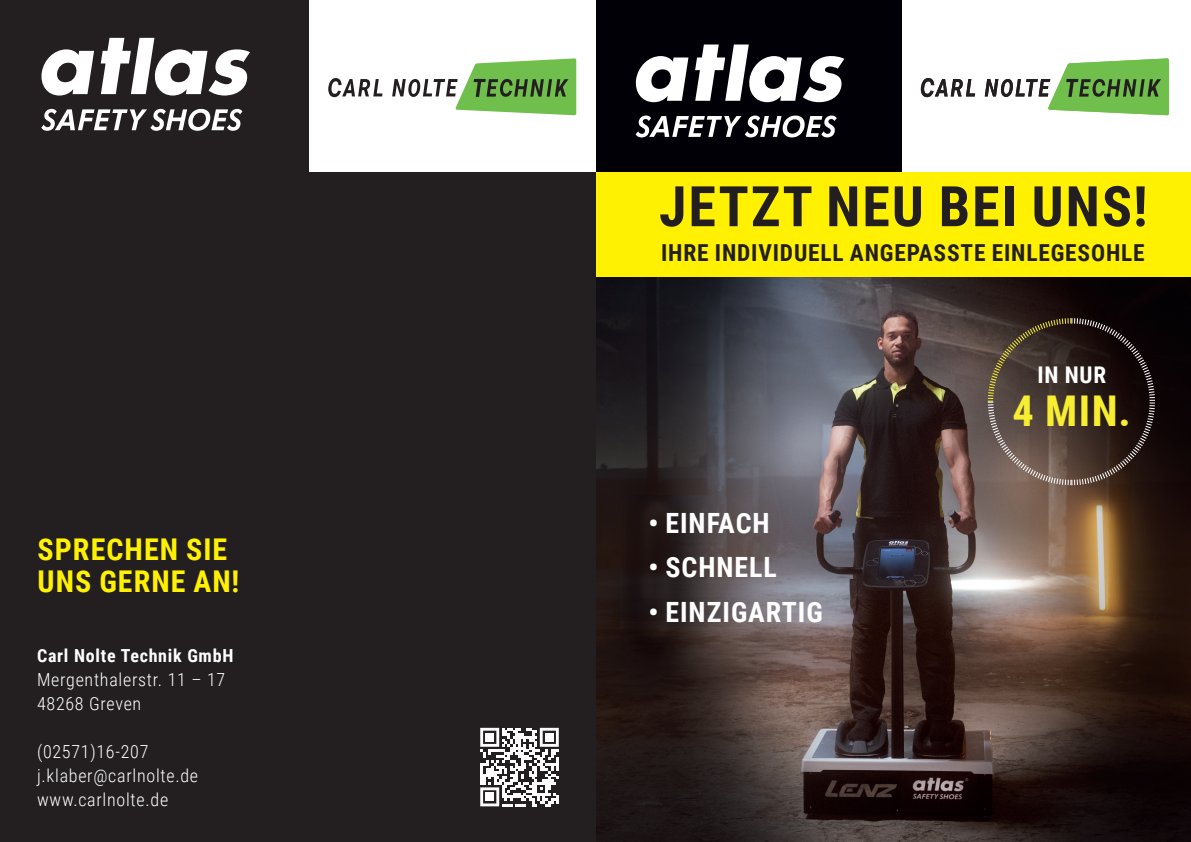
<style>
.page{position:relative;width:1191px;height:842px;background:#fff}
.page>*{position:absolute;margin:0;border:0;box-sizing:border-box;transform-origin:0 0}
.t1{font:700 56px "Roboto Condensed";letter-spacing:.035em;color:#231f20}
.t2{font:700 42.4px "Roboto Condensed";color:#f7ee32}
.t3{font:700 30px/32.5px "Roboto Condensed";letter-spacing:.035em;color:#fff101}
.t4{font:700 27.9px "Roboto Condensed";letter-spacing:.035em;color:#fff}
.t5{font:700 23.4px "Roboto Condensed";letter-spacing:.035em;color:#231f20}
.t6{font:700 23px "Roboto Condensed";color:#fff}
.t7{font:300 18px/24px "Roboto Condensed";letter-spacing:.04em;color:#fff}
.t8{font:700 18px "Roboto Condensed";letter-spacing:.04em;color:#fff}
</style>
<div class="page">
<img style="left:595px;top:277px;width:596px;height:565px">
<svg style="left:986px;top:317px;width:170px;height:169px;background:#41332d"></svg>
<div style="left:595px;top:171px;width:596px;height:106px;background:#fff101"></div>
<div style="left:595px;top:0;width:596px;height:171px;background:#000006"></div>
<svg style="left:635px;top:56px;width:53px;height:46px"></svg>
<svg style="left:695px;top:45px;width:149px;height:57px"></svg>
<svg style="left:635px;top:116px;width:201px;height:21px"></svg>
<div style="left:0;top:0;width:595px;height:842px;background:#231f20"></div>
<svg style="left:480px;top:728px;width:79px;height:78px"></svg>
<div style="left:485px;top:733px;width:9px;height:8px;background:#fff"></div>
<div style="left:545px;top:733px;width:8px;height:8px;background:#fff"></div>
<div style="left:485px;top:793px;width:9px;height:8px;background:#fff"></div>
<svg style="left:41px;top:49px;width:53px;height:47px"></svg>
<svg style="left:101px;top:38px;width:149px;height:58px"></svg>
<svg style="left:41px;top:109px;width:201px;height:22px"></svg>
<div style="left:309px;top:0;width:286px;height:171px;background:#fff"></div>
<div style="left:903px;top:0;width:288px;height:171px;background:#fff"></div>
<svg style="left:921px;top:78px;width:54px;height:19px"></svg>
<svg style="left:984px;top:58px;width:184px;height:57px"></svg>
<svg style="left:328px;top:78px;width:54px;height:19px"></svg>
<svg style="left:392px;top:58px;width:184px;height:57px"></svg>
<h3 class="t3" style="left:38px;top:532px;width:203px">SPRECHEN SIE<br>UNS GERNE AN!</h3>
<p class="t8" style="left:37px;top:643px;width:198px">Carl Nolte Technik GmbH</p>
<p class="t7" style="left:37px;top:667px;width:190px">Mergenthalerstr. 11 – 17<br>48268 Greven</p>
<p class="t7" style="left:37px;top:739px;width:163px">(02571)16-207 j.klaber@carlnolte.de www.carlnolte.de</p>
<h1 class="t1" style="left:659px;top:167px;width:490px">JETZT NEU BEI UNS!</h1>
<p class="t5" style="left:661px;top:237px;width:485px">IHRE INDIVIDUELL ANGEPASSTE EINLEGESOHLE</p>
<p class="t6" style="left:1037px;top:359px;width:70px">IN NUR</p>
<h3 class="t4" style="left:648px;top:503px;width:123px">• EINFACH</h3>
<h3 class="t4" style="left:648px;top:548px;width:130px">• SCHNELL</h3>
<h3 class="t4" style="left:648px;top:592px;width:176px">• EINZIGARTIG</h3>
<h2 class="t2" style="left:1012px;top:381px;width:120px">4 MIN.</h2>
</div>
